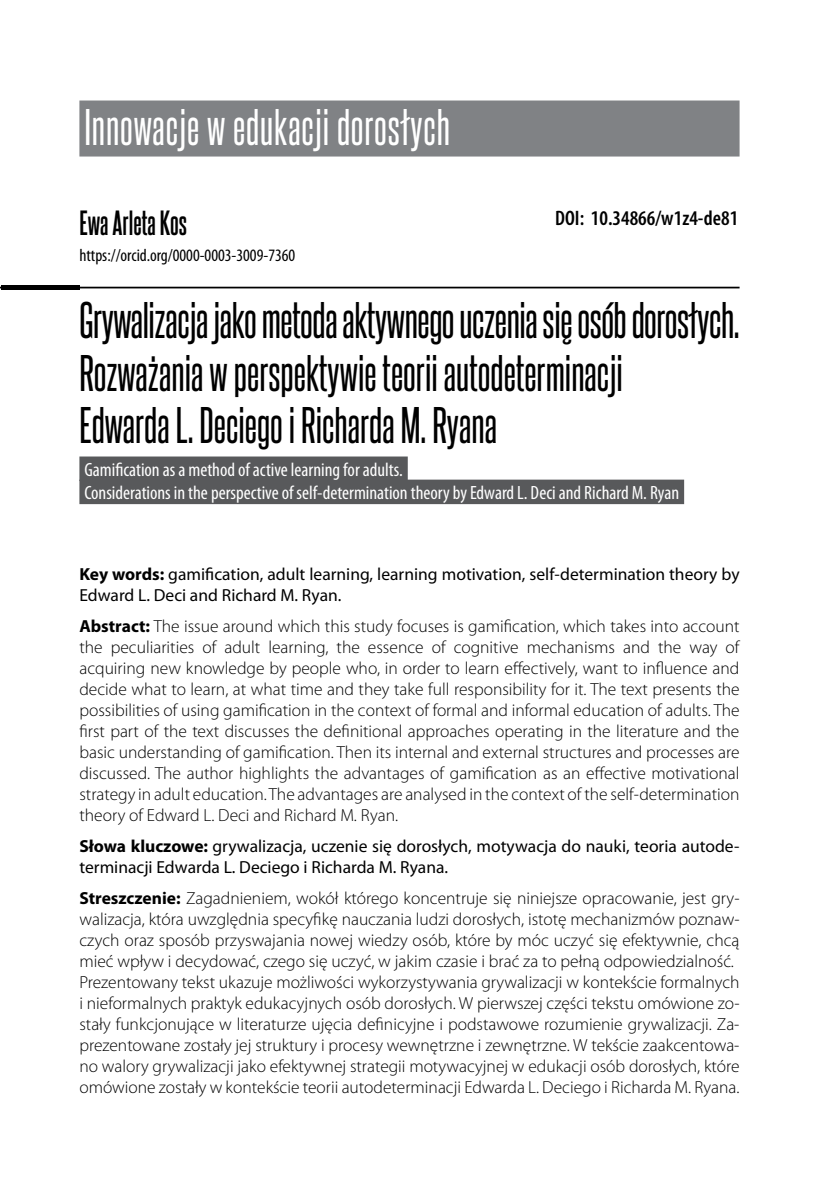
<style>
.page{position:relative;width:819px;height:1191px;background:#fff}
.page>*{position:absolute;margin:0;border:0;box-sizing:border-box;transform-origin:0 0}
.t1{font:43.75px/52.5px "Steelfish Rg";color:#000}
.t2{font:43.75px "Steelfish Rg";color:#fff}
.t3{font:700 29.75px "Steelfish Rg";color:#000}
.t4{font:600 condensed 21px "Myriad Pro";color:#000}
.t5{font:condensed 19.25px/23.1px "Myriad Pro";color:#fff}
.t6{font:300 17.5px/21px "Myriad Pro";color:#000;text-align:justify}
.t7{font:17.5px/21px "Myriad Pro";color:#000}
.t8{font:condensed 17.5px "Myriad Pro";color:#000}
.s1{font-weight:700}
</style>
<div class="page">
<hr style="left:0;top:287px;width:739px;height:1px;background:#000">
<div style="left:1px;top:285px;width:78px;height:5px;background:#000"></div>
<div style="left:79px;top:100px;width:660px;height:56px;background:#808285"></div>
<div style="left:79px;top:456px;width:329px;height:25px;background:#58595b"></div>
<div style="left:79px;top:479px;width:605px;height:25px;background:#58595b"></div>
<h1 class="t2" style="left:84px;top:100px;width:367px">Innowacje w edukacji dorosłych</h1>
<h2 class="t3" style="left:79px;top:205px;width:109px">Ewa Arleta Kos</h2>
<p class="t8" style="left:79px;top:245px;width:217px">https://orcid.org/0000-0003-3009-7360</p>
<h1 class="t1" style="left:79px;top:293px;width:661px">Grywalizacja jako metoda aktywnego uczenia się osób dorosłych.<br>Rozważania w perspektywie teorii autodeterminacji<br>Edwarda L. Deciego i Richarda M. Ryana</h1>
<p class="t5" style="left:84px;top:458px;width:596px">Gamification as a method of active learning for adults.<br>Considerations in the perspective of self-determination theory by Edward L. Deci and Richard M. Ryan</p>
<p class="t4" style="left:555px;top:207px;width:184px">DOI: 10.34866/w1z4-de81</p>
<p class="t7" style="left:79px;top:563px;width:661px"><span class="s1">Key words:</span> gamification, adult learning, learning motivation, self-determination theory by<br>Edward L. Deci and Richard M. Ryan.</p>
<p class="t6" style="left:79px;top:616px;width:661px"><span class="s1">Abstract:</span> The issue around which this study focuses is gamification, which takes into account the peculiarities of adult learning, the essence of cognitive mechanisms and the way of acquiring new knowledge by people who, in order to learn effectively, want to influence and decide what to learn, at what time and they take full responsibility for it. The text presents the possibilities of using gamification in the context of formal and informal education of adults. The first part of the text discusses the definitional approaches operating in the literature and the basic understanding of gamification. Then its internal and external structures and processes are discussed. The author highlights the advantages of gamification as an effective motivational strategy in adult education. The advantages are analysed in the context of the self-determination theory of Edward L. Deci and Richard M. Ryan.</p>
<p class="t7" style="left:79px;top:835px;width:661px"><span class="s1">Słowa kluczowe:</span> grywalizacja, uczenie się dorosłych, motywacja do nauki, teoria autode&shy;terminacji Edwarda L. Deciego i Richarda M. Ryana.</p>
<p class="t6" style="left:79px;top:888px;width:661px;text-align:left"><span class="s1">Streszczenie:</span> Zagadnieniem, wokół którego koncentruje się niniejsze opracowanie, jest gry&shy;walizacja, która uwzględnia specyfikę nauczania ludzi dorosłych, istotę mechanizmów poznaw&shy;czych oraz sposób przyswajania nowej wiedzy osób, które by móc uczyć się efektywnie, chcą mieć wpływ i decydować, czego się uczyć, w jakim czasie i brać za to pełną odpowiedzialność.<br>Prezentowany tekst ukazuje możliwości wykorzystywania grywalizacji w kontekście formalnych i nieformalnych praktyk edukacyjnych osób dorosłych. W pierwszej części tekstu omówione zo&shy;stały funkcjonujące w literaturze ujęcia definicyjne i podstawowe rozumienie grywalizacji. Za&shy;prezentowane zostały jej struktury i procesy wewnętrzne i zewnętrzne. W tekście zaakcentowa&shy;no walory grywalizacji jako efektywnej strategii motywacyjnej w edukacji osób dorosłych, które omówione zostały w kontekście teorii autodeterminacji Edwarda L. Deciego i Richarda M. Ryana.</p>
</div>
